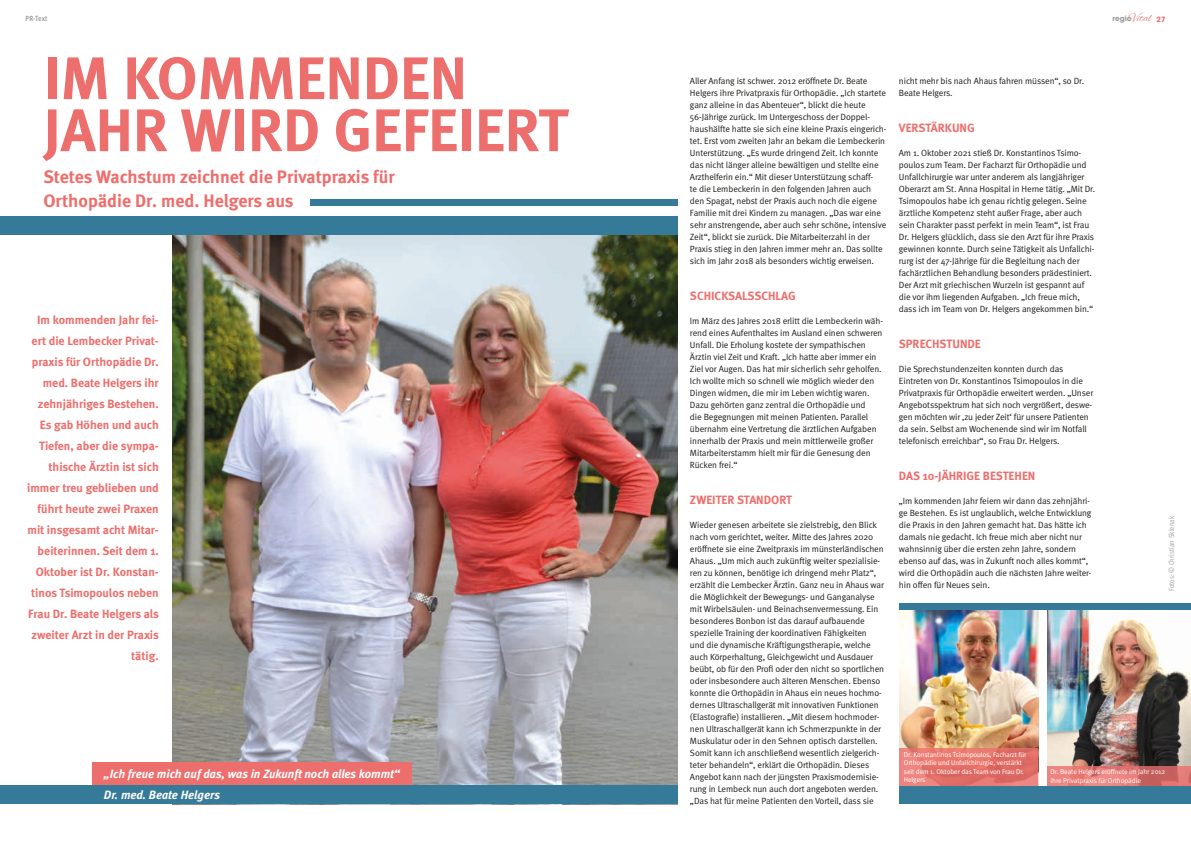
<style>
.page{position:relative;width:1191px;height:842px;background:#fff}
.page>*{position:absolute;margin:0;border:0;box-sizing:border-box;transform-origin:0 0}
.t1{font:700 60px/52px "Meta";color:#ed6f6d}
.t2{font:700 18px/24px "Meta";color:#ed6f6d}
.t3{font:700 12px/21px "Meta";color:#ed6f6d;text-align:right}
.t4{font:italic 700 12px/21px "Meta";color:#fff}
.t5{font:9px/12px "Meta Normal";letter-spacing:-.01em;color:#1d1d1b}
.t6{font:700 8px "Avignon";color:#9d9d9d}
.t7{font:7.5px "Meta Cond Normal";letter-spacing:.005em;color:#9d9d9d}
.t8{font:700 7.5px "Meta Cond";letter-spacing:.02em;color:#9d9d9d}
.t9{font:7px/8.4px "Meta Normal";letter-spacing:-.01em;color:#fff}
.s1{font-family:"Alex Brush";font-weight:400;font-size:12px;color:#ee7675}
.s2{color:#ee7675}
</style>
<div class="page">
<img style="left:173px;top:234px;width:504px;height:552px">
<div style="left:0;top:216px;width:677px;height:18px;background:#367a99"></div>
<div style="left:93px;top:763px;width:319px;height:29px;background:#ed6f6d"></div>
<div style="left:311px;top:199px;width:367px;height:6px;background:#367a99"></div>
<div style="left:0;top:786px;width:677px;height:18px;background:#367a99"></div>
<img style="left:1047px;top:610px;width:144px;height:157px">
<img style="left:899px;top:610px;width:139px;height:138px">
<svg style="left:899px;top:748px;width:139px;height:38px;background:#e4746d"></svg>
<svg style="left:1047px;top:767px;width:144px;height:19px;background:#df7773"></svg>
<div style="left:899px;top:786px;width:292px;height:18px;background:#367a99"></div>
<div style="left:899px;top:603px;width:292px;height:7px;background:#367a99"></div>
<p class="t8" style="left:26px;top:14px;width:23px">PR-Text</p>
<p class="t6" style="left:1112px;top:14px;width:54px">regio<span class="s1">Vital</span> <span class="s2">27</span></p>
<h1 class="t1" style="left:43px;top:51px;width:526px">IM KOMMENDEN<br>JAHR WIRD GEFEIERT</h1>
<p class="t5" style="left:690px;top:75px;width:198px">Aller Anfang ist schwer. 2012 eröffnete Dr. Beate Helgers ihre Privatpraxis für Orthopädie. „Ich startete ganz alleine in das Abenteuer“, blickt die heute 56-Jährige zurück. Im Untergeschoss der Doppel&shy;haushälfte hatte sie sich eine kleine Praxis eingerich&shy;tet. Erst vom zweiten Jahr an bekam die Lembeckerin Unterstützung. „Es wurde dringend Zeit. Ich konnte das nicht länger alleine bewältigen und stellte eine Arzthelferin ein.“ Mit dieser Unterstützung schaff-<br>te die Lembeckerin in den folgenden Jahren auch den Spagat, nebst der Praxis auch noch die eigene Familie mit drei Kindern zu managen. „Das war eine sehr anstrengende, aber auch sehr schöne, intensive Zeit“, blickt sie zurück. Die Mitarbeiterzahl in der Praxis stieg in den Jahren immer mehr an. Das sollte sich im Jahr 2018 als besonders wichtig erweisen.</p>
<h3 class="t3" style="left:690px;top:285px;width:107px">SCHICKSALSSCHLAG</h3>
<p class="t5" style="left:690px;top:315px;width:194px">Im März des Jahres 2018 erlitt die Lembeckerin wäh&shy;rend eines Aufenthaltes im Ausland einen schweren Unfall. Die Erholung kostete der sympathischen Ärztin viel Zeit und Kraft. „Ich hatte aber immer ein Ziel vor Augen. Das hat mir sicherlich sehr geholfen.<br>Ich wollte mich so schnell wie möglich wieder den Dingen widmen, die mir im Leben wichtig waren.<br>Dazu gehörten ganz zentral die Orthopädie und<br>die Begegnungen mit meinen Patienten. Parallel übernahm eine Vertretung die ärztlichen Aufgaben innerhalb der Praxis und mein mittlerweile großer Mitarbeiterstamm hielt mir für die Genesung den Rücken frei.“</p>
<h3 class="t3" style="left:690px;top:489px;width:104px">ZWEITER STANDORT</h3>
<p class="t5" style="left:690px;top:519px;width:196px">Wieder genesen arbeitete sie zielstrebig, den Blick nach vorn gerichtet, weiter. Mitte des Jahres 2020 eröffnete sie eine Zweitpraxis im münsterländischen Ahaus. „Um mich auch zukünftig weiter spezialisie&shy;ren zu können, benötige ich dringend mehr Platz“, erzählt die Lembecker Ärztin. Ganz neu in Ahaus war die Möglichkeit der Bewegungs- und Ganganalyse mit Wirbelsäulen- und Beinachsenvermessung. Ein besonderes Bonbon ist das darauf aufbauende spezielle Training der koordinativen Fähigkeiten<br>und die dynamische Kräftigungstherapie, welche auch Körperhaltung, Gleichgewicht und Ausdauer beübt, ob für den Profi oder den nicht so sportlichen oder insbesondere auch älteren Menschen. Ebenso konnte die Orthopädin in Ahaus ein neues hochmo&shy;dernes Ultraschallgerät mit innovativen Funktionen (Elastografie) installieren. „Mit diesem hochmoder&shy;nen Ultraschallgerät kann ich Schmerzpunkte in der Muskulatur oder in den Sehnen optisch darstellen.<br>Somit kann ich anschließend wesentlich zielgerich&shy;teter behandeln“, erklärt die Orthopädin. Dieses Angebot kann nach der jüngsten Praxismodernisie&shy;rung in Lembeck nun auch dort angeboten werden. „Das hat für meine Patienten den Vorteil, dass sie</p>
<p class="t5" style="left:899px;top:75px;width:187px">nicht mehr bis nach Ahaus fahren müssen“, so Dr.<br>Beate Helgers.</p>
<h3 class="t3" style="left:899px;top:117px;width:77px">VERSTÄRKUNG</h3>
<p class="t5" style="left:899px;top:147px;width:198px">Am 1. Oktober 2021 stieß Dr. Konstantinos Tsimo&shy;poulos zum Team. Der Facharzt für Orthopädie und Unfallchirurgie war unter anderem als langjähriger Oberarzt am St. Anna Hospital in Herne tätig. „Mit Dr.<br>Tsimopoulos habe ich genau richtig gelegen. Seine ärztliche Kompetenz steht außer Frage, aber auch sein Charakter passt perfekt in mein Team“, ist Frau Dr. Helgers glücklich, dass sie den Arzt für ihre Praxis gewinnen konnte. Durch seine Tätigkeit als Unfallchi&shy;rurg ist der 47-Jährige für die Begleitung nach der fachärztlichen Behandlung besonders prädestiniert.<br>Der Arzt mit griechischen Wurzeln ist gespannt auf die vor ihm liegenden Aufgaben. „Ich freue mich, dass ich im Team von Dr. Helgers angekommen bin.“</p>
<h3 class="t3" style="left:899px;top:333px;width:83px">SPRECHSTUNDE</h3>
<p class="t5" style="left:899px;top:363px;width:196px">Die Sprechstundenzeiten konnten durch das Eintreten von Dr. Konstantinos Tsimopoulos in die Privatpraxis für Orthopädie erweitert werden. „Unser Angebotsspektrum hat sich noch vergrößert, deswe&shy;gen möchten wir ‚zu jeder Zeit‘ für unsere Patienten da sein. Selbst am Wochenende sind wir im Notfall telefonisch erreichbar“, so Frau Dr. Helgers.</p>
<h3 class="t3" style="left:899px;top:465px;width:138px">DAS 10-JÄHRIGE BESTEHEN</h3>
<p class="t5" style="left:899px;top:495px;width:194px">„Im kommenden Jahr feiern wir dann das zehnjähri&shy;ge Bestehen. Es ist unglaublich, welche Entwicklung die Praxis in den Jahren gemacht hat. Das hätte ich damals nie gedacht. Ich freue mich aber nicht nur wahnsinnig über die ersten zehn Jahre, sondern ebenso auf das, was in Zukunft noch alles kommt“, wird die Orthopädin auch die nächsten Jahre weiter&shy;hin offen für Neues sein.</p>
<h2 class="t2" style="left:43px;top:164px;width:352px">Stetes Wachstum zeichnet die Privatpraxis für<br>Orthopädie Dr. med. Helgers aus</h2>
<p class="t3" style="left:27px;top:309px;width:133px">Im kommenden Jahr fei&shy;ert die Lembecker Privat&shy;praxis für Orthopädie Dr. med. Beate Helgers ihr zehnjähriges Bestehen.<br>Es gab Höhen und auch<br>Tiefen, aber die sympa&shy;thische Ärztin ist sich immer treu geblieben und führt heute zwei Praxen mit insgesamt acht Mitar&shy;beiterinnen. Seit dem 1.<br>Oktober ist Dr. Konstan&shy;tinos Tsimopoulos neben<br>Frau Dr. Beate Helgers als zweiter Arzt in der Praxis tätig.</p>
<p class="t7" style="left:1167px;top:591px;width:77px;rotate:-90deg">Fotos: © Christian Sklenak</p>
<p class="t9" style="left:903px;top:750px;width:124px">Dr. Konstantinos Tsimopoulos, Facharzt für Orthopädie und Unfallchirurgie, verstärkt seit dem 1. Oktober das Team von Frau Dr.<br>Helgers</p>
<h3 class="t4" style="left:104px;top:763px;width:297px">„Ich freue mich auf das, was in Zukunft noch alles kommt“<br>Dr. med. Beate Helgers</h3>
<p class="t9" style="left:1050px;top:768px;width:116px">Dr. Beate Helgers eröffnete im Jahr 2012 ihre Privatpraxis für Orthopädie</p>
</div>
